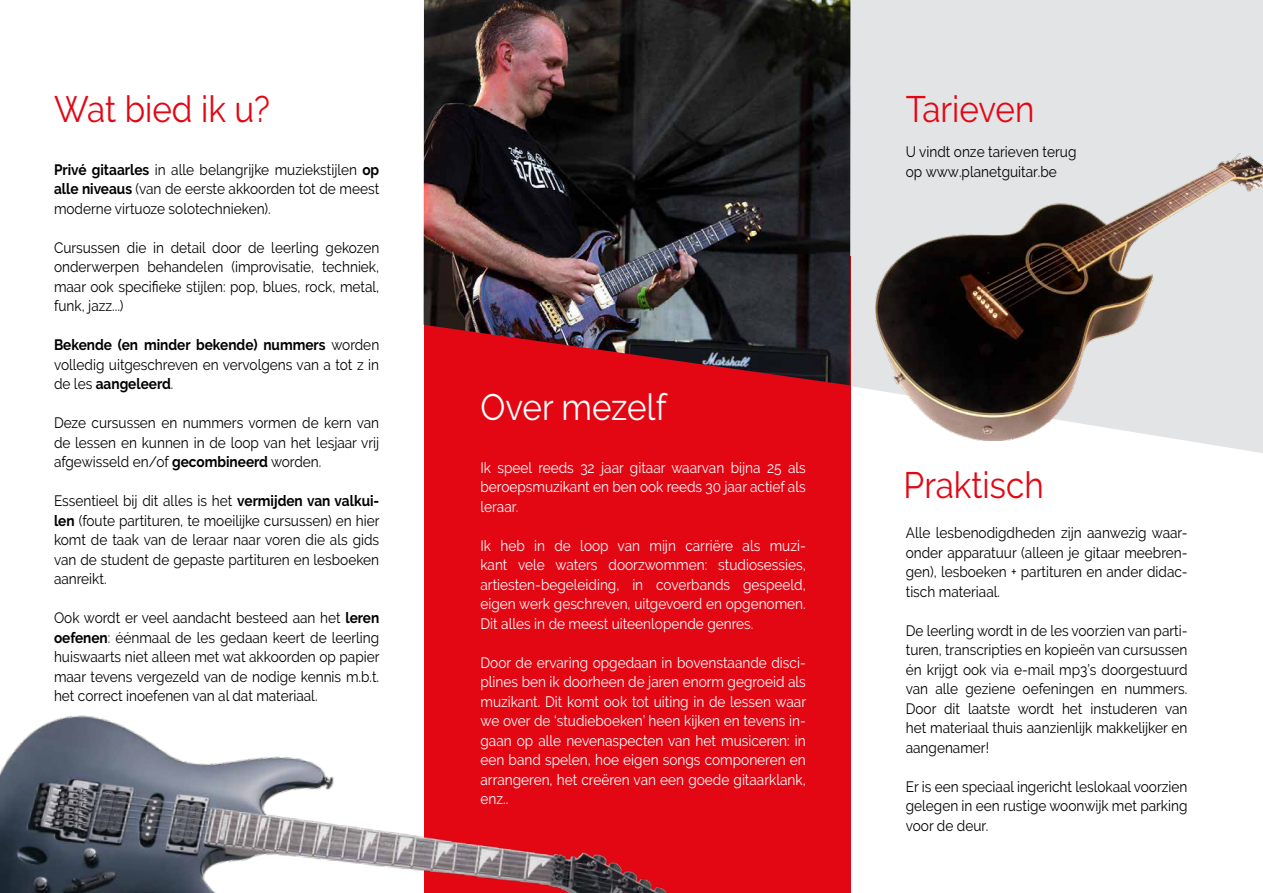
<style>
.page{position:relative;width:1263px;height:893px;background:#fff}
.page>*{position:absolute;margin:0;border:0;box-sizing:border-box;transform-origin:0 0}
.t1{font:36.75px "Raleway";color:#e30613;scale:.9 1}
.t2{font:36.75px "Raleway";color:#fff;scale:.9 1}
.t3{font:15px/19.5px "Raleway";color:#000;text-align:justify;scale:.91 1}
.t4{font:15px/19.5px "Raleway";color:#fff;text-align:justify;scale:.91 1}
.t5{font:15px/19.5px "Raleway";color:#000;scale:.9 1}
.s1{font-weight:700}
</style>
<div class="page">
<svg style="left:850px;top:0;width:413px;height:453px;background:#e4e5e7"></svg>
<div style="left:424px;top:256px;width:426px;height:637px;background:#e30613"></div>
<img style="left:424px;top:0;width:426px;height:385px">
<img style="left:0;top:715px;width:667px;height:178px">
<img style="left:875px;top:154px;width:388px;height:286px">
<h1 class="t1" style="left:54px;top:87px;width:242px">Wat bied ik u?</h1>
<p class="t3" style="left:54px;top:160px;width:359px"><span class="s1">Privé gitaarles</span> in alle belangrijke muziekstijlen <span class="s1">op alle niveaus</span> (van de eerste akkoorden tot de meest moderne virtuoze solotechnieken).</p>
<p class="t3" style="left:54px;top:238px;width:359px">Cursussen die in detail door de leerling gekozen onderwerpen behandelen (improvisatie, techniek, maar ook specifieke stijlen: pop, blues, rock, metal, funk, jazz...)</p>
<p class="t3" style="left:54px;top:335px;width:359px"><span class="s1">Bekende (en minder bekende) nummers</span> worden volledig uitgeschreven en vervolgens van a tot z in de les <span class="s1">aangeleerd</span>.</p>
<p class="t3" style="left:54px;top:413px;width:359px">Deze cursussen en nummers vormen de kern van de lessen en kunnen in de loop van het lesjaar vrij afgewisseld en/of <span class="s1">gecombineerd</span> worden.</p>
<p class="t3" style="left:54px;top:491px;width:359px">Essentieel bij dit alles is het <span class="s1">vermijden van valkui&shy;len</span> (foute partituren, te moeilijke cursussen) en hier komt de taak van de leraar naar voren die als gids van de student de gepaste partituren en lesboeken aanreikt.</p>
<p class="t3" style="left:54px;top:608px;width:359px">Ook wordt er veel aandacht besteed aan het <span class="s1">leren oefenen</span>: éénmaal de les gedaan keert de leerling huiswaarts niet alleen met wat akkoorden op papier maar tevens vergezeld van de nodige kennis m.b.t. het correct inoefenen van al dat materiaal.</p>
<h1 class="t2" style="left:480px;top:386px;width:208px">Over mezelf</h1>
<p class="t4" style="left:480px;top:458px;width:359px">Ik speel reeds 32 jaar gitaar waarvan bijna 25 als beroepsmuzikant en ben ook reeds 30 jaar actief als leraar.</p>
<p class="t4" style="left:480px;top:536px;width:359px">Ik heb in de loop van mijn carriëre als muzi&shy;kant vele waters doorzwommen: studiosessies, artiesten-begeleiding, in coverbands gespeeld, eigen werk geschreven, uitgevoerd en opgenomen.<br>Dit alles in de meest uiteenlopende genres.</p>
<p class="t4" style="left:480px;top:653px;width:359px">Door de ervaring opgedaan in bovenstaande disci&shy;plines ben ik doorheen de jaren enorm gegroeid als muzikant. Dit komt ook tot uiting in de lessen waar we over de ‘studieboeken’ heen kijken en tevens in&shy;gaan op alle nevenaspecten van het musiceren: in een band spelen, hoe eigen songs componeren en arrangeren, het creëren van een goede gitaarklank, enz..</p>
<h1 class="t1" style="left:906px;top:87px;width:145px">Tarieven</h1>
<p class="t5" style="left:906px;top:142px;width:191px">U vindt onze tarieven terug op www.planetguitar.be</p>
<h1 class="t1" style="left:904px;top:464px;width:157px">Praktisch</h1>
<p class="t3" style="left:906px;top:523px;width:311px">Alle lesbenodigdheden zijn aanwezig waar&shy;onder apparatuur (alleen je gitaar meebren&shy;gen), lesboeken + partituren en ander didac&shy;tisch materiaal.</p>
<p class="t3" style="left:906px;top:621px;width:311px">De leerling wordt in de les voorzien van parti&shy;turen, transcripties en kopieën van cursussen én krijgt ook via e-mail mp3’s doorgestuurd van alle geziene oefeningen en nummers.<br>Door dit laatste wordt het instuderen van het materiaal thuis aanzienlijk makkelijker en aangenamer!</p>
<p class="t3" style="left:906px;top:777px;width:311px">Er is een speciaal ingericht leslokaal voorzien gelegen in een rustige woonwijk met parking voor de deur.</p>
</div>
